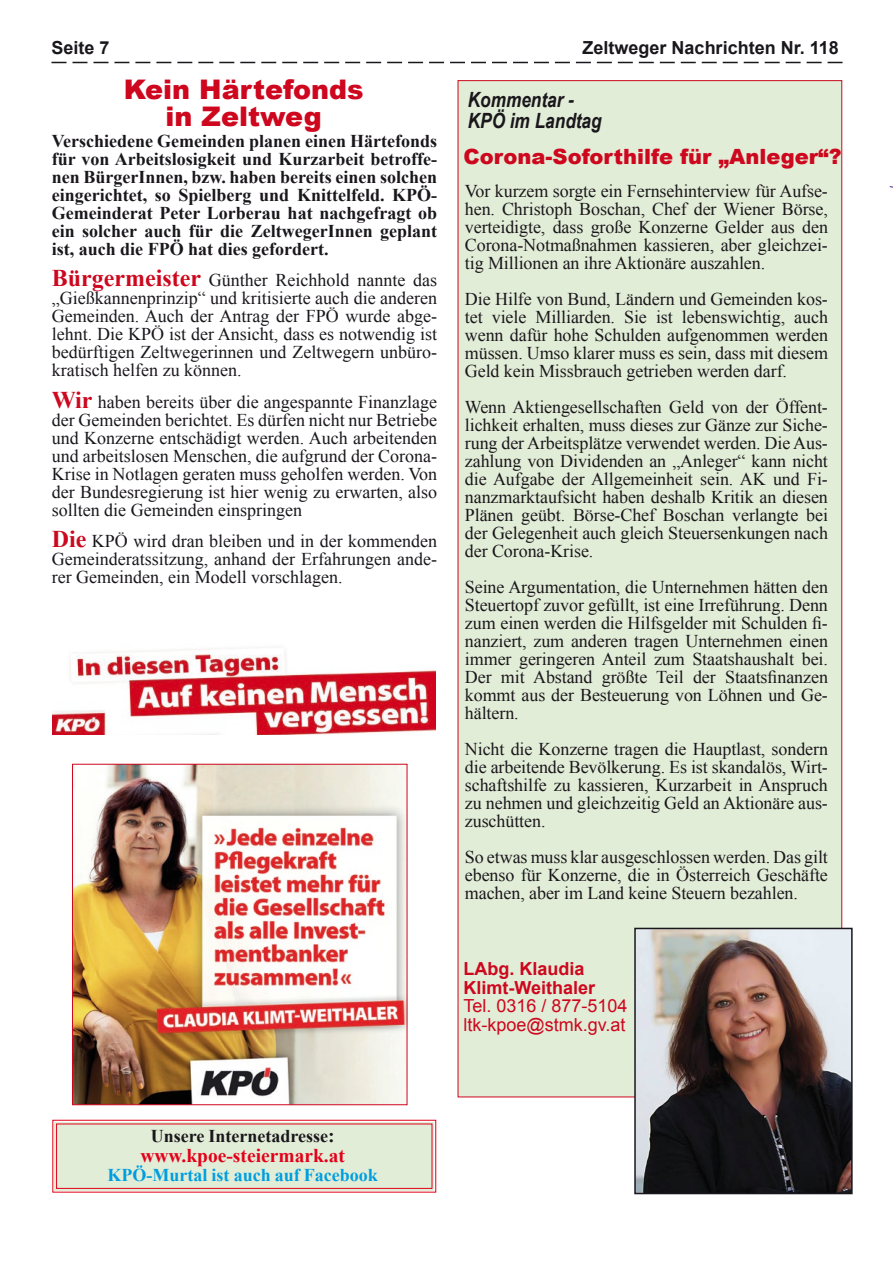
<style>
.page{position:relative;width:893px;height:1263px;background:#fff}
.page>*{position:absolute;margin:0;border:0;box-sizing:border-box;transform-origin:0 0}
.t1{font:900 27px "Arial";color:#ce061e}
.t2{font:900 21px "Arial";color:#cd071e}
.t3{font:italic 700 21px "Arial Narrow";color:#1a171c}
.t4{font:700 19.5px "Times New Roman";color:#e2001a}
.t5{font:18px/18px "Times New Roman";letter-spacing:-.005em;color:#1a171c;text-align:justify}
.t6{font:700 18px/18px "Times New Roman";color:#1a171c;text-align:justify}
.t7{font:18px/18.8px "Arial";color:#cd071e}
.t8{font:700 18px "Arial";color:#1a171c}
.t9{font:700 18px "Times New Roman";color:#009ee0}
.t10{font:700 18px/18.8px "Arial";color:#cd071e}
.s1{font-weight:700;font-size:24px;color:#cd071e}
.s2{font-size:19.5px}
</style>
<div class="page">
<svg style="left:52px;top:62px;width:790px;height:1px"></svg>
<svg style="left:52px;top:1119px;width:384px;height:74px;background:#e3e5d2"></svg>
<div style="left:56px;top:1123px;width:376px;height:66px;border:1px solid #e2001a"></div>
<img style="left:74px;top:766px;width:331px;height:337px">
<div style="left:72px;top:764px;width:335px;height:341px;border:1px solid #cd071e"></div>
<img style="left:52px;top:648px;width:383px;height:87px">
<div style="left:458px;top:80px;width:384px;height:1017px;background:#e2edd7"></div>
<img style="left:637px;top:931px;width:213px;height:260px">
<div style="left:634px;top:928px;width:219px;height:266px;border:2px solid #1a171c"></div>
<p class="t8" style="left:52px;top:36px;width:60px">Seite 7</p>
<p class="t8" style="left:583px;top:36px;width:258px">Zeltweger Nachrichten Nr. 118</p>
<p class="t1" style="left:124px;top:70px;width:241px">Kein Härtefonds</p>
<p class="t1" style="left:166px;top:97px;width:158px">in Zeltweg</p>
<p class="t6" style="left:52px;top:131px;width:387px">Verschiedene Gemeinden planen einen Härtefonds für von Arbeitslosigkeit und Kurzarbeit betroffe&shy;nen BürgerInnen, bzw. haben bereits einen solchen eingerichtet, so Spielberg und Knittelfeld. KPÖ-Gemeinderat Peter Lorberau hat nachgefragt ob ein solcher auch für die ZeltwegerInnen geplant ist, auch die FPÖ hat dies gefordert.</p>
<p class="t5" style="left:52px;top:271px;width:387px"><span class="s1">Bürgermeister</span> Günther Reichhold nannte das „Gießkannenprinzip“ und kritisierte auch die anderen Gemeinden. Auch der Antrag der FPÖ wurde abge&shy;lehnt. Die KPÖ ist der Ansicht, dass es notwendig ist bedürftigen Zeltwegerinnen und Zeltwegern unbüro&shy;kratisch helfen zu können.</p>
<p class="t5" style="left:52px;top:392px;width:387px"><span class="s1">Wir</span> haben bereits über die angespannte Finanzlage der Gemeinden berichtet. Es dürfen nicht nur Betriebe und Konzerne entschädigt werden. Auch arbeitenden und arbeitslosen Menschen, die aufgrund der Corona-Krise in Notlagen geraten muss geholfen werden. Von der Bundesregierung ist hier wenig zu erwarten, also sollten die Gemeinden einspringen</p>
<p class="t5" style="left:52px;top:532px;width:387px"><span class="s1">Die</span> KPÖ wird dran bleiben und in der kommenden Gemeinderatssitzung, anhand der Erfahrungen ande&shy;rer Gemeinden, ein Modell vorschlagen.</p>
<p class="t3" style="left:468px;top:84px;width:108px">Kommentar -</p>
<p class="t3" style="left:468px;top:105px;width:135px">KPÖ im Landtag</p>
<p class="t2" style="left:463px;top:141px;width:380px">Corona-Soforthilfe für „Anleger“?</p>
<p class="t5" style="left:465px;top:181px;width:365px">Vor kurzem sorgte ein Fernsehinterview für Aufse&shy;hen. Christoph Boschan, Chef der Wiener Börse, verteidigte, dass große Konzerne Gelder aus den Corona-Notmaßnahmen kassieren, aber gleichzei&shy;tig Millionen an ihre Aktionäre auszahlen.</p>
<p class="t5" style="left:465px;top:289px;width:365px">Die Hilfe von Bund, Ländern und Gemeinden kos&shy;tet viele Milliarden. Sie ist lebenswichtig, auch wenn dafür hohe Schulden aufgenommen werden müssen. Umso klarer muss es sein, dass mit diesem Geld kein Missbrauch getrieben werden darf.</p>
<p class="t5" style="left:465px;top:397px;width:365px">Wenn Aktiengesellschaften Geld von der Öffent&shy;lichkeit erhalten, muss dieses zur Gänze zur Siche&shy;rung der Arbeitsplätze verwendet werden. Die Aus&shy;zahlung von Dividenden an „Anleger“ kann nicht die Aufgabe der Allgemeinheit sein. AK und Fi&shy;nanzmarktaufsicht haben deshalb Kritik an diesen Plänen geübt. Börse-Chef Boschan verlangte bei der Gelegenheit auch gleich Steuersenkungen nach</p>
<p class="t5" style="left:465px;top:541px;width:130px">der Corona-Krise.</p>
<p class="t5" style="left:465px;top:577px;width:365px">Seine Argumentation, die Unternehmen hätten den Steuertopf zuvor gefüllt, ist eine Irreführung. Denn zum einen werden die Hilfsgelder mit Schulden fi&shy;nanziert, zum anderen tragen Unternehmen einen immer geringeren Anteil zum Staatshaushalt bei.<br>Der mit Abstand größte Teil der Staatsfinanzen kommt aus der Besteuerung von Löhnen und Ge&shy;hältern.</p>
<p class="t5" style="left:465px;top:739px;width:365px">Nicht die Konzerne tragen die Hauptlast, sondern die arbeitende Bevölkerung. Es ist skandalös, Wirt&shy;schaftshilfe zu kassieren, Kurzarbeit in Anspruch zu nehmen und gleichzeitig Geld an Aktionäre aus&shy;zuschütten.</p>
<p class="t5" style="left:465px;top:847px;width:365px">So etwas muss klar ausgeschlossen werden. Das gilt ebenso für Konzerne, die in Österreich Geschäfte machen, aber im Land keine Steuern bezahlen.</p>
<p class="t10" style="left:463px;top:960px;width:133px">LAbg. Klaudia<br>Klimt-Weithaler</p>
<p class="t7" style="left:463px;top:997px;width:166px">Tel. 0316 / 877-5104 ltk-kpoe@stmk.gv.at</p>
<p class="t6" style="left:151px;top:1127px;width:185px">Unsere Internetadresse<span class="s2">:</span></p>
<p class="t4" style="left:140px;top:1142px;width:206px">www.kpoe-steiermark.at</p>
<p class="t9" style="left:108px;top:1163px;width:272px">KPÖ-Murtal ist auch auf Facebook</p>
</div>
